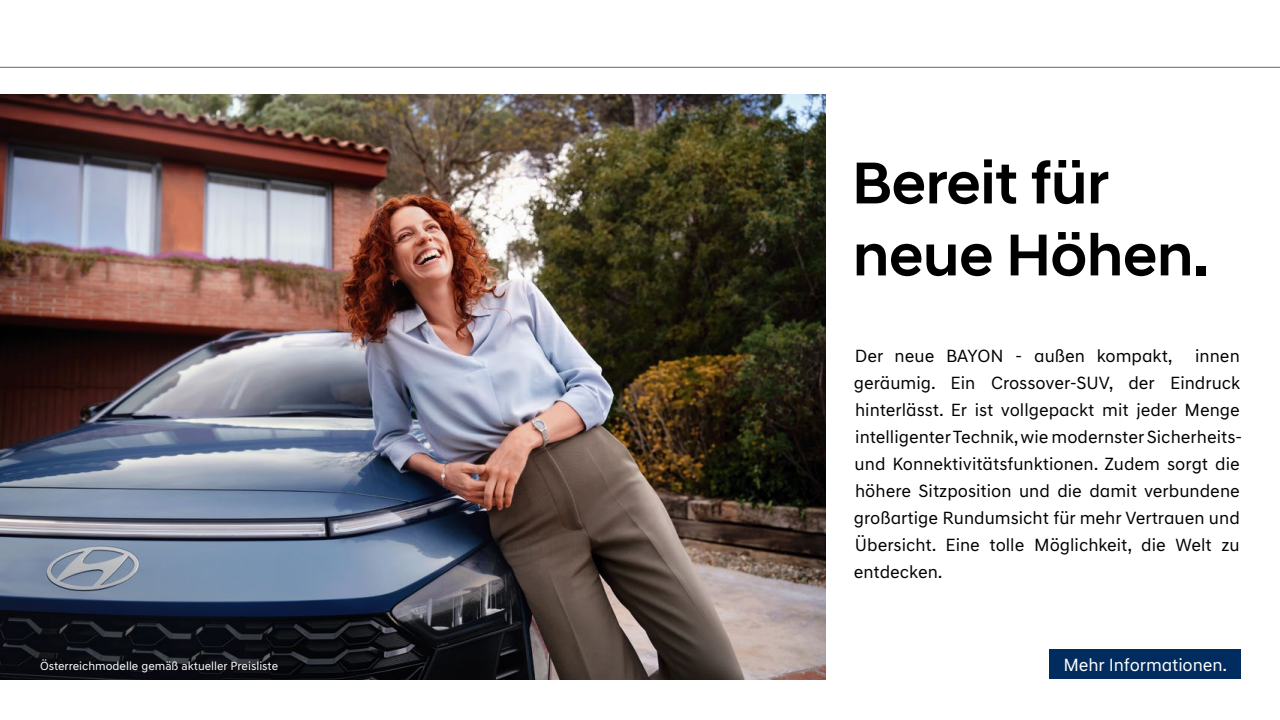
<style>
.page{position:relative;width:1280px;height:720px;background:#fff}
.page>*{position:absolute;margin:0;border:0;box-sizing:border-box;transform-origin:0 0}
.t1{font:500 60px/72px "Hyundai Sans Head";color:#000}
.t2{font:18px/27px "Hyundai Sans Text";color:#000}
.t3{font:18px "Hyundai Sans Text";letter-spacing:-.005em;color:#fff}
.t4{font:12px "Hyundai Sans Text";color:#fff}
</style>
<div class="page">
<img style="left:1px;top:94px;width:825px;height:586px">
<div style="left:1049px;top:649px;width:192px;height:30px;background:#002c5f"></div>
<hr style="left:0;top:67px;width:1280px;height:1px;background:#676767">
<p class="t4" style="left:40px;top:659px;width:240px">Österreichmodelle gemäß aktueller Preisliste</p>
<h1 class="t1" style="left:852px;top:147px;width:358px">Bereit für neue Höhen.</h1>
<p class="t2" style="left:854px;top:343px;width:390px">Der neue BAYON - außen kompakt, innen geräumig. Ein Crossover-SUV, der Eindruck hinterlässt. Er ist vollgepackt mit jeder Menge intelligenter Technik, wie modernster Sicherheits&shy;und Konnektivitätsfunktionen. Zudem sorgt die höhere Sitzposition und die damit verbundene großartige Rundumsicht für mehr Vertrauen und Übersicht. Eine tolle Möglichkeit, die Welt zu entdecken.</p>
<p class="t3" style="left:1063px;top:654px;width:165px">Mehr Informationen.</p>
</div>
